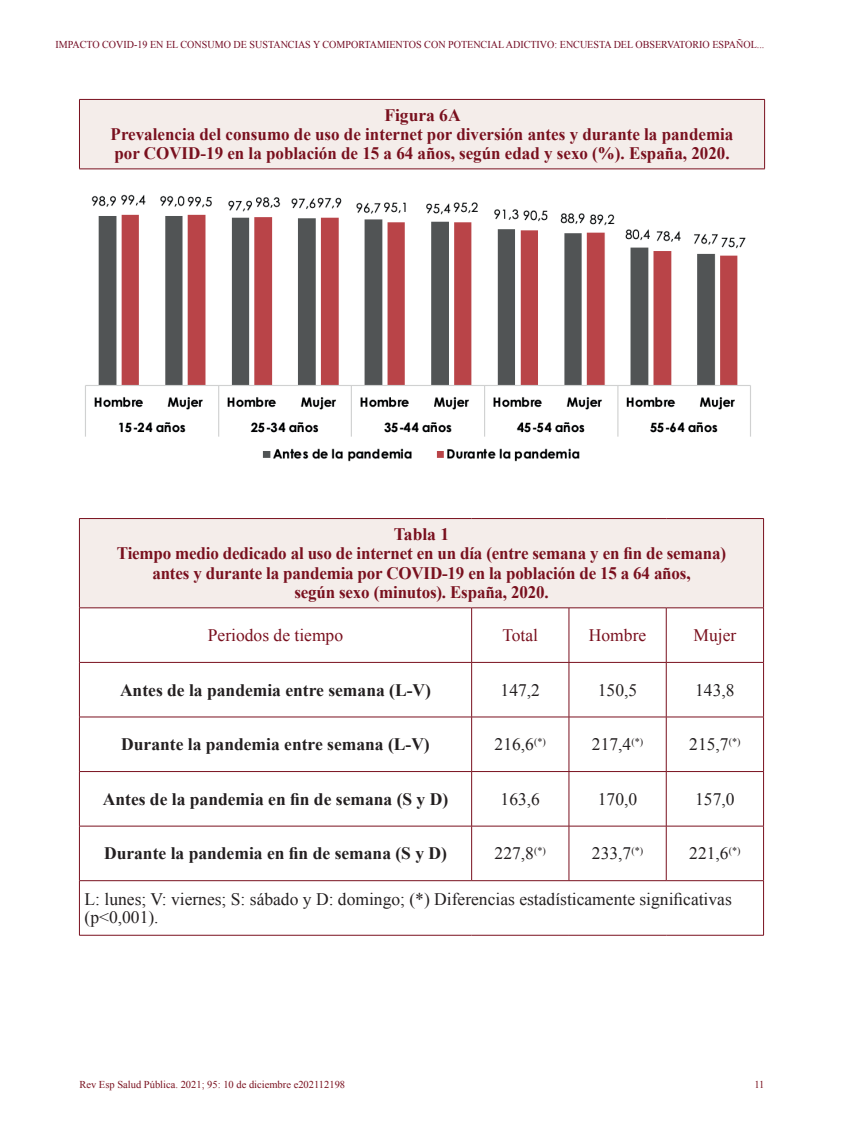
<style>
.page{position:relative;width:844px;height:1141px;background:#fff}
.page>*{position:absolute;margin:0;border:0;box-sizing:border-box;transform-origin:0 0}
.t1{font:700 17.5px/19.2px "Times New Roman";letter-spacing:-.01em;color:#79101e;text-align:center}
.t2{font:17.5px/17.5px "Times New Roman";color:#231f20}
.t3{font:700 17.5px "Times New Roman";color:#231f20}
.t4{font:17.5px "Times New Roman";color:#79101e}
.t5{font:10.5px "Times New Roman";color:#730b23;scale:.96 1}
.t6{font:10.5px "Times New Roman";color:#79101e}
</style>
<div class="page">
<div style="left:79px;top:99px;width:685px;height:70px;background:#f4edea"></div>
<hr style="left:79px;top:100px;width:1px;height:69px;background:#79101e">
<hr style="left:764px;top:100px;width:1px;height:69px;background:#79101e">
<hr style="left:79px;top:99px;width:685px;height:1px;background:#79101e">
<hr style="left:79px;top:169px;width:685px;height:1px;background:#79101e">
<img style="left:85px;top:194px;width:666px;height:268px">
<div style="left:79px;top:519px;width:684px;height:89px;background:#f4edea"></div>
<svg style="left:80px;top:609px;width:683px;height:326px"></svg>
<hr style="left:79px;top:519px;width:1px;height:89px;background:#79101e">
<hr style="left:763px;top:519px;width:1px;height:89px;background:#79101e">
<hr style="left:79px;top:518px;width:392px;height:1px;background:#79101e">
<hr style="left:471px;top:518px;width:97px;height:1px;background:#79101e">
<hr style="left:568px;top:518px;width:98px;height:1px;background:#79101e">
<hr style="left:666px;top:518px;width:97px;height:1px;background:#79101e">
<hr style="left:79px;top:608px;width:392px;height:1px;background:#79101e">
<hr style="left:79px;top:608px;width:1px;height:54px;background:#79101e">
<hr style="left:471px;top:608px;width:97px;height:1px;background:#79101e">
<hr style="left:471px;top:608px;width:1px;height:54px;background:#79101e">
<hr style="left:568px;top:608px;width:98px;height:1px;background:#79101e">
<hr style="left:568px;top:608px;width:1px;height:54px;background:#79101e">
<hr style="left:666px;top:608px;width:97px;height:1px;background:#79101e">
<hr style="left:665px;top:608px;width:1px;height:54px;background:#79101e">
<hr style="left:763px;top:608px;width:1px;height:54px;background:#79101e">
<hr style="left:79px;top:662px;width:392px;height:1px;background:#79101e">
<hr style="left:79px;top:663px;width:1px;height:54px;background:#79101e">
<hr style="left:471px;top:662px;width:97px;height:1px;background:#79101e">
<hr style="left:471px;top:663px;width:1px;height:54px;background:#79101e">
<hr style="left:568px;top:662px;width:98px;height:1px;background:#79101e">
<hr style="left:568px;top:663px;width:1px;height:54px;background:#79101e">
<hr style="left:666px;top:662px;width:97px;height:1px;background:#79101e">
<hr style="left:665px;top:663px;width:1px;height:54px;background:#79101e">
<hr style="left:763px;top:663px;width:1px;height:54px;background:#79101e">
<hr style="left:79px;top:717px;width:392px;height:1px;background:#79101e">
<hr style="left:79px;top:717px;width:1px;height:54px;background:#79101e">
<hr style="left:79px;top:771px;width:392px;height:1px;background:#79101e">
<hr style="left:79px;top:772px;width:1px;height:54px;background:#79101e">
<hr style="left:79px;top:826px;width:392px;height:1px;background:#79101e">
<hr style="left:79px;top:826px;width:1px;height:54px;background:#79101e">
<hr style="left:79px;top:880px;width:392px;height:1px;background:#79101e">
<hr style="left:79px;top:881px;width:1px;height:54px;background:#79101e">
<hr style="left:79px;top:935px;width:392px;height:1px;background:#79101e">
<hr style="left:471px;top:935px;width:97px;height:1px;background:#79101e">
<hr style="left:568px;top:935px;width:98px;height:1px;background:#79101e">
<hr style="left:666px;top:935px;width:97px;height:1px;background:#79101e">
<hr style="left:471px;top:717px;width:97px;height:1px;background:#79101e">
<hr style="left:471px;top:717px;width:1px;height:54px;background:#79101e">
<hr style="left:568px;top:717px;width:98px;height:1px;background:#79101e">
<hr style="left:568px;top:717px;width:1px;height:54px;background:#79101e">
<hr style="left:666px;top:717px;width:97px;height:1px;background:#79101e">
<hr style="left:665px;top:717px;width:1px;height:54px;background:#79101e">
<hr style="left:763px;top:717px;width:1px;height:54px;background:#79101e">
<hr style="left:471px;top:772px;width:1px;height:54px;background:#79101e">
<hr style="left:568px;top:772px;width:1px;height:54px;background:#79101e">
<hr style="left:665px;top:772px;width:1px;height:54px;background:#79101e">
<hr style="left:763px;top:772px;width:1px;height:54px;background:#79101e">
<hr style="left:471px;top:826px;width:1px;height:54px;background:#79101e">
<hr style="left:568px;top:826px;width:1px;height:54px;background:#79101e">
<hr style="left:665px;top:826px;width:1px;height:54px;background:#79101e">
<hr style="left:763px;top:826px;width:1px;height:54px;background:#79101e">
<hr style="left:763px;top:881px;width:1px;height:54px;background:#79101e">
<hr style="left:471px;top:771px;width:97px;height:1px;background:#79101e">
<hr style="left:568px;top:771px;width:98px;height:1px;background:#79101e">
<hr style="left:666px;top:771px;width:97px;height:1px;background:#79101e">
<hr style="left:471px;top:826px;width:97px;height:1px;background:#79101e">
<hr style="left:568px;top:826px;width:98px;height:1px;background:#79101e">
<hr style="left:666px;top:826px;width:97px;height:1px;background:#79101e">
<hr style="left:471px;top:880px;width:97px;height:1px;background:#79101e">
<hr style="left:568px;top:880px;width:98px;height:1px;background:#79101e">
<hr style="left:666px;top:880px;width:97px;height:1px;background:#79101e">
<p class="t5" style="left:55px;top:38px;width:739px">IMPACTO COVID-19 EN EL CONSUMO DE SUSTANCIAS Y COMPORTAMIENTOS CON POTENCIAL ADICTIVO: ENCUESTA DEL OBSERVATORIO ESPAÑOL...</p>
<p class="t1" style="left:111px;top:105px;width:624px">Figura 6A<br>Prevalencia del consumo de uso de internet por diversión antes y durante la pandemia por COVID-19 en la población de 15 a 64 años, según edad y sexo (%). España, 2020.</p>
<p class="t1" style="left:117px;top:524px;width:610px">Tabla 1<br>Tiempo medio dedicado al uso de internet en un día (entre semana y en fin de semana) antes y durante la pandemia por COVID-19 en la población de 15 a 64 años,<br>según sexo (minutos). España, 2020.</p>
<p class="t4" style="left:208px;top:624px;width:137px">Periodos de tiempo</p>
<p class="t4" style="left:502px;top:624px;width:37px">Total</p>
<p class="t4" style="left:588px;top:624px;width:59px">Hombre</p>
<p class="t4" style="left:693px;top:624px;width:44px">Mujer</p>
<p class="t3" style="left:120px;top:678px;width:312px">Antes de la pandemia entre semana (L-V)</p>
<p class="t2" style="left:500px;top:681px;width:41px">147,2</p>
<p class="t2" style="left:597px;top:681px;width:41px">150,5</p>
<p class="t2" style="left:695px;top:681px;width:41px">143,8</p>
<p class="t3" style="left:121px;top:732px;width:310px">Durante la pandemia entre semana (L-V)</p>
<p class="t2" style="left:494px;top:735px;width:53px">216,6<sup>(*)</sup></p>
<p class="t2" style="left:591px;top:735px;width:53px">217,4<sup>(*)</sup></p>
<p class="t2" style="left:689px;top:735px;width:53px">215,7<sup>(*)</sup></p>
<p class="t3" style="left:103px;top:787px;width:347px">Antes de la pandemia en fin de semana (S y D)</p>
<p class="t2" style="left:500px;top:790px;width:41px">163,6</p>
<p class="t2" style="left:597px;top:790px;width:41px">170,0</p>
<p class="t2" style="left:695px;top:790px;width:41px">157,0</p>
<p class="t3" style="left:104px;top:841px;width:344px">Durante la pandemia en fin de semana (S y D)</p>
<p class="t2" style="left:494px;top:845px;width:53px">227,8<sup>(*)</sup></p>
<p class="t2" style="left:591px;top:845px;width:53px">233,7<sup>(*)</sup></p>
<p class="t2" style="left:689px;top:845px;width:53px">221,6<sup>(*)</sup></p>
<p class="t2" style="left:85px;top:890px;width:648px">L: lunes; V: viernes; S: sábado y D: domingo; (*) Diferencias estadísticamente significativas (p&lt;0,001).</p>
<p class="t6" style="left:79px;top:1077px;width:267px">Rev Esp Salud Pública. 2021; 95: 10 de diciembre e202112198</p>
<p class="t6" style="left:754px;top:1077px;width:12px">11</p>
</div>
